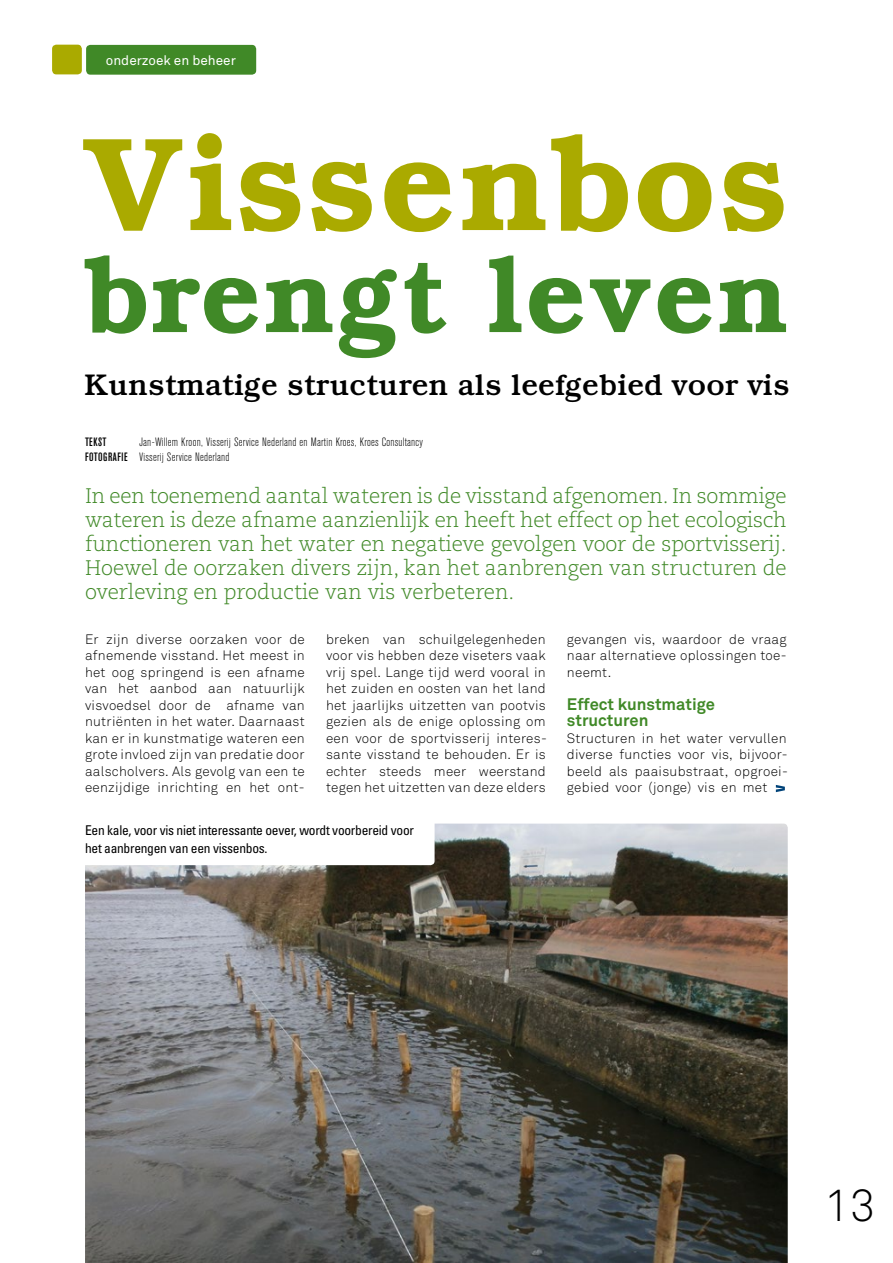
<style>
.page{position:relative;width:893px;height:1263px;background:#fff}
.page>*{position:absolute;margin:0;border:0;box-sizing:border-box;transform-origin:0 0}
.t1{font:600 135px "Bookman";letter-spacing:.01em;color:#aa0}
.t2{font:600 108px "Bookman";letter-spacing:.005em;color:#408927}
.t3{font:300 45px "Akkurat";color:#000}
.t4{font:500 30px "Bookman";letter-spacing:.005em;color:#000}
.t5{font:21px/24px "Caecilia Light Os F";color:#408927;text-align:justify}
.t6{font:700 16.5px/16.5px "Akkurat";color:#408927}
.t7{font:300 13.5px/16.5px "Akkurat";letter-spacing:.02em;color:#000;text-align:justify}
.t8{font:condensed 13.5px/18px "Univers";letter-spacing:-.02em;color:#000}
.t9{font:13.5px "Akkurat";color:#fff}
.t10{font:300 12px/15px "Akzidenz Grotesk Condensed BQ";letter-spacing:.02em;color:#000}
.t11{font:500 12px "Akzidenz Grotesk Condensed BQ";letter-spacing:.03em;color:#000}
.s1{font-weight:500}
</style>
<div class="page">
<div style="left:86px;top:45px;width:170px;height:30px;background:#408927;border-radius:4px"></div>
<div style="left:52px;top:45px;width:30px;height:29px;background:#aa0;border-radius:4px"></div>
<img style="left:85px;top:824px;width:703px;height:439px">
<svg style="left:776px;top:785px;width:9px;height:7px"></svg>
<svg style="left:85px;top:824px;width:350px;height:41px"></svg>
<p class="t9" style="left:106px;top:52px;width:131px">onderzoek en beheer</p>
<h1 class="t1" style="left:85px;top:103px;width:706px">Vissenbos</h1>
<h2 class="t2" style="left:85px;top:231px;width:706px">brengt leven</h2>
<h3 class="t4" style="left:85px;top:367px;width:707px">Kunstmatige structuren als leefgebied voor vis</h3>
<p class="t11" style="left:85px;top:435px;width:23px">TEKST</p>
<p class="t10" style="left:85px;top:435px;width:339px;text-indent:54px">Jan-Willem Kroon, Visserij Service Nederland en Martin Kroes, Kroes Consultancy<br><span class="s1">FOTOGRAFIE</span> Visserij Service Nederland</p>
<p class="t5" style="left:85px;top:484px;width:703px">In een toenemend aantal wateren is de visstand afgenomen. In sommige wateren is deze afname aanzienlijk en heeft het effect op het ecologisch functioneren van het water en negatieve gevolgen voor de sportvisserij.<br>Hoewel de oorzaken divers zijn, kan het aanbrengen van structuren de overleving en productie van vis verbeteren.</p>
<p class="t7" style="left:85px;top:631px;width:221px">Er zijn diverse oorzaken voor de afnemende visstand. Het meest in het oog springend is een afname van het aanbod aan natuurlijk visvoedsel door de afname van nutriënten in het water. Daarnaast kan er in kunstmatige wateren een grote invloed zijn van predatie door aalscholvers. Als gevolg van een te eenzijdige inrichting en het ont-</p>
<p class="t7" style="left:326px;top:631px;width:222px">breken van schuilgelegenheden voor vis hebben deze viseters vaak vrij spel. Lange tijd werd vooral in het zuiden en oosten van het land het jaarlijks uitzetten van pootvis gezien als de enige oplossing om een voor de sportvisserij interes&shy;sante visstand te behouden. Er is echter steeds meer weerstand tegen het uitzetten van deze elders</p>
<p class="t7" style="left:567px;top:631px;width:221px">gevangen vis, waardoor de vraag naar alternatieve oplossingen toe&shy;neemt.</p>
<p class="t6" style="left:567px;top:696px;width:149px">Effect kunstmatige structuren</p>
<p class="t7" style="left:567px;top:730px;width:222px">Structuren in het water vervullen diverse functies voor vis, bijvoor&shy;beeld als paaisubstraat, opgroei&shy;gebied voor (jonge) vis en met</p>
<p class="t8" style="left:85px;top:821px;width:330px">Een kale, voor vis niet interessante oever, wordt voorbereid voor het aanbrengen van een vissenbos.</p>
<h3 class="t3" style="left:825px;top:1179px;width:53px">13</h3>
</div>
